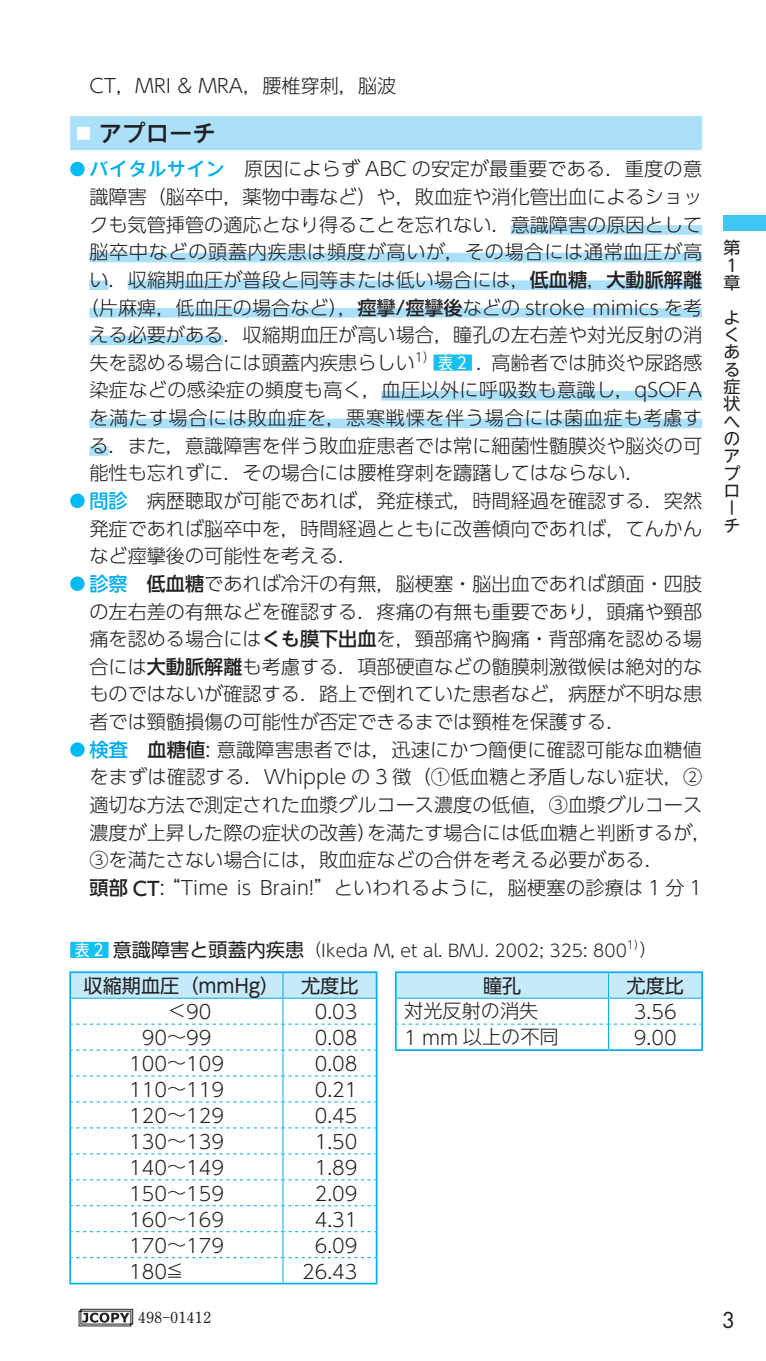
<style>
.page{position:relative;width:766px;height:1361px;background:#fff}
.page>*{position:absolute;margin:0;border:0;box-sizing:border-box;transform-origin:0 0}
.t1{font:23.4px "Ntoday Std Medium KS";color:#231f20}
.t2{font:21.3px "Futura Std";color:#231f20}
.t3{font:300 19.2px "UD Shin Go Pr 6";color:#231f20}
.t4{font:300 19.2px "UD Shin Go Pr 6";letter-spacing:.035em;color:#231f20}
.t5{font:300 19.2px "UD Shin Go Pr 6";letter-spacing:.02em;color:#231f20}
.t6{font:19.2px "UD Shin Go Pr 6";color:#231f20}
.t7{font:300 17.1px "UD Shin Go Pr 6";color:#231f20}
.t8{font:17.1px/17.4px "Ntoday Std Regular KS";color:#231f20;text-align:justify}
.t9{font:17.1px/17.4px "UD Shin Go Pr 6";color:#231f20}
.t10{font:15.9px "UD Shin Go C Oniz Pr 6";color:#fff}
.t11{font:700 15.3px "Futo Min A101 Pr 6";color:#231f20}
.s1{font-family:"Ryumin Pr 6";font-size:15px;color:#fff}
.s2{font-family:"Ntoday Std Medium KS";font-weight:400;color:#00aeef}
.s3{font-weight:500}
.s4{font-family:"UD Shin Go C Oniz Pr 6";font-weight:400;font-size:15.9px;color:#fff}
.s5{font-weight:500;color:#00aeef}
.s6{font-family:"Ntoday Std Medium KS";font-weight:400}
.s7{font-weight:400;font-size:19.2px}
.s8{font-family:"Ntoday Std Light KS";font-weight:400}
</style>
<div class="page">
<div style="left:70px;top:116px;width:632px;height:34px;background:#aae0f9"></div>
<div style="left:510px;top:225px;width:192px;height:10px;background:#aae0f9"></div>
<div style="left:89px;top:253px;width:613px;height:9px;background:#aae0f9"></div>
<div style="left:89px;top:280px;width:19px;height:10px;background:#aae0f9"></div>
<div style="left:128px;top:280px;width:574px;height:10px;background:#aae0f9"></div>
<div style="left:89px;top:308px;width:613px;height:10px;background:#aae0f9"></div>
<div style="left:89px;top:336px;width:134px;height:9px;background:#aae0f9"></div>
<div style="left:381px;top:391px;width:321px;height:9px;background:#aae0f9"></div>
<div style="left:89px;top:419px;width:613px;height:9px;background:#aae0f9"></div>
<div style="left:89px;top:446px;width:19px;height:10px;background:#aae0f9"></div>
<div style="left:433px;top:354px;width:39px;height:17px;background:#15c0f2"></div>
<div style="left:70px;top:162px;width:15px;height:14px;background:#00baf1;border-radius:50%"></div>
<div style="left:70px;top:493px;width:15px;height:15px;background:#00baf1;border-radius:50%"></div>
<div style="left:70px;top:576px;width:15px;height:15px;background:#00baf1;border-radius:50%"></div>
<div style="left:70px;top:742px;width:15px;height:15px;background:#00baf1;border-radius:50%"></div>
<div style="left:723px;top:215px;width:42px;height:16px;background:#40c7f4"></div>
<svg style="left:78px;top:1308px;width:55px;height:18px"></svg>
<hr style="left:69px;top:998px;width:2px;height:26px;background:#00aeef">
<hr style="left:69px;top:1024px;width:2px;height:26px;background:#00aeef">
<hr style="left:69px;top:1050px;width:2px;height:26px;background:#00aeef">
<hr style="left:69px;top:1076px;width:2px;height:26px;background:#00aeef">
<hr style="left:69px;top:1102px;width:2px;height:26px;background:#00aeef">
<hr style="left:69px;top:1128px;width:2px;height:26px;background:#00aeef">
<hr style="left:69px;top:1154px;width:2px;height:25px;background:#00aeef">
<hr style="left:69px;top:1179px;width:2px;height:26px;background:#00aeef">
<hr style="left:69px;top:1205px;width:2px;height:26px;background:#00aeef">
<hr style="left:69px;top:1231px;width:2px;height:26px;background:#00aeef">
<hr style="left:69px;top:1257px;width:2px;height:25px;background:#00aeef">
<hr style="left:69px;top:1282px;width:214px;height:2px;background:#00aeef">
<hr style="left:283px;top:1282px;width:94px;height:2px;background:#00aeef">
<hr style="left:69px;top:971px;width:214px;height:2px;background:#00aeef">
<hr style="left:283px;top:971px;width:94px;height:2px;background:#00aeef">
<hr style="left:69px;top:973px;width:2px;height:25px;background:#00aeef">
<hr style="left:395px;top:971px;width:213px;height:2px;background:#00aeef">
<hr style="left:608px;top:971px;width:94px;height:2px;background:#00aeef">
<svg style="left:70px;top:972px;width:632px;height:310px"></svg>
<div style="left:70px;top:942px;width:38px;height:16px;background:#15c0f2"></div>
<p class="t3" style="left:89px;top:71px;width:308px">CT，MRI &amp; MRA，腰椎穿刺，脳波</p>
<p class="t1" style="left:76px;top:116px;width:141px"><span class="s1">■</span> アプローチ</p>
<p class="t3" style="left:89px;top:153px;width:614px"><span class="s2">バイタルサイン</span>　原因によらず ABC の安定が最重要である．重度の意</p>
<p class="t3" style="left:89px;top:181px;width:614px">識障害（脳卒中，薬物中毒など）や，敗血症や消化管出血によるショッ</p>
<p class="t3" style="left:89px;top:209px;width:614px">クも気管挿管の適応となり得ることを忘れない．意識障害の原因として</p>
<p class="t4" style="left:89px;top:236px;width:614px">脳卒中などの頭蓋内疾患は頻度が高いが，その場合には通常血圧が高</p>
<p class="t3" style="left:89px;top:264px;width:614px">い．収縮期血圧が普段と同等または低い場合には，<span class="s3">低血糖</span>，<span class="s3">大動脈解離</span></p>
<p class="t3" style="left:80px;top:292px;width:623px">（片麻痺，低血圧の場合など），<span class="s3">痙攣/痙攣後</span>などの stroke mimics を考</p>
<p class="t3" style="left:89px;top:319px;width:614px">える必要がある．収縮期血圧が高い場合，瞳孔の左右差や対光反射の消</p>
<p class="t3" style="left:89px;top:347px;width:614px">失を認める場合には頭蓋内疾患らしい<sup>1）</sup><span class="s4">表 2</span> ．高齢者では肺炎や尿路感</p>
<p class="t5" style="left:89px;top:375px;width:614px">染症などの感染症の頻度も高く，血圧以外に呼吸数も意識し，qSOFA</p>
<p class="t4" style="left:89px;top:402px;width:614px">を満たす場合には敗血症を，悪寒戦慄を伴う場合には菌血症も考慮す</p>
<p class="t3" style="left:89px;top:430px;width:614px">る．また，意識障害を伴う敗血症患者では常に細菌性髄膜炎や脳炎の可</p>
<p class="t3" style="left:89px;top:457px;width:556px">能性も忘れずに．その場合には腰椎穿刺を躊躇してはならない．</p>
<p class="t3" style="left:89px;top:485px;width:614px"><span class="s5">問診</span>　病歴聴取が可能であれば，発症様式，時間経過を確認する．突然</p>
<p class="t3" style="left:89px;top:513px;width:614px">発症であれば脳卒中を，時間経過とともに改善傾向であれば，てんかん</p>
<p class="t3" style="left:89px;top:540px;width:269px">など痙攣後の可能性を考える．</p>
<p class="t3" style="left:89px;top:568px;width:614px"><span class="s5">診察</span> <span class="s3">低血糖</span>であれば冷汗の有無，脳梗塞・脳出血であれば顔面・四肢</p>
<p class="t3" style="left:89px;top:596px;width:614px">の左右差の有無などを確認する．疼痛の有無も重要であり，頭痛や頸部</p>
<p class="t3" style="left:89px;top:623px;width:614px">痛を認める場合には<span class="s6">くも</span><span class="s3">膜下出血</span>を，頸部痛や胸痛・背部痛を認める場</p>
<p class="t3" style="left:89px;top:651px;width:614px">合には<span class="s3">大動脈解離</span>も考慮する．項部硬直などの髄膜刺激徴候は絶対的な</p>
<p class="t3" style="left:89px;top:678px;width:614px">ものではないが確認する．路上で倒れていた患者など，病歴が不明な患</p>
<p class="t3" style="left:89px;top:706px;width:537px">者では頸髄損傷の可能性が否定できるまでは頸椎を保護する．</p>
<p class="t3" style="left:89px;top:734px;width:614px"><span class="s5">検査</span> <span class="s3">血糖値</span>：意識障害患者では，迅速にかつ簡便に確認可能な血糖値</p>
<p class="t3" style="left:89px;top:761px;width:614px">をまずは確認する．Whipple の 3 徴（①低血糖と矛盾しない症状，②</p>
<p class="t3" style="left:89px;top:789px;width:614px">適切な方法で測定された血漿グルコース濃度の低値，③血漿グルコース</p>
<p class="t3" style="left:89px;top:817px;width:623px">濃度が上昇した際の症状の改善）を満たす場合には低血糖と判断するが，</p>
<p class="t3" style="left:89px;top:844px;width:576px">③を満たさない場合には，敗血症などの合併を考える必要がある．</p>
<p class="t3" style="left:89px;top:872px;width:614px"><span class="s3">頭部 CT</span>：“Time is Brain!”といわれるように，脳梗塞の診療は 1 分 1</p>
<p class="t7" style="left:113px;top:936px;width:545px"><span class="s7">意識障害と頭蓋内疾患</span>（Ikeda M, et al. BMJ. 2002; 325： 800<sup>1）</sup>）</p>
<p class="t6" style="left:84px;top:969px;width:276px">収縮期血圧（mmHg） 尤度比</p>
<p class="t6" style="left:483px;top:969px;width:40px">瞳孔</p>
<p class="t6" style="left:626px;top:969px;width:59px">尤度比</p>
<p class="t3" style="left:167px;top:996px;width:46px">＜90</p>
<p class="t3" style="left:314px;top:996px;width:44px">0.03</p>
<p class="t3" style="left:404px;top:995px;width:135px">対光反射<span class="s8">の</span>消失</p>
<p class="t3" style="left:633px;top:996px;width:44px">3.56</p>
<p class="t3" style="left:142px;top:1022px;width:71px">90～99</p>
<p class="t3" style="left:314px;top:1022px;width:44px">0.08</p>
<p class="t3" style="left:404px;top:1021px;width:156px">1 mm 以上<span class="s8">の</span>不同</p>
<p class="t3" style="left:633px;top:1022px;width:44px">9.00</p>
<p class="t3" style="left:129px;top:1048px;width:96px">100～109</p>
<p class="t3" style="left:314px;top:1048px;width:44px">0.08</p>
<p class="t3" style="left:129px;top:1074px;width:96px">110～119</p>
<p class="t3" style="left:314px;top:1074px;width:44px">0.21</p>
<p class="t3" style="left:129px;top:1100px;width:96px">120～129</p>
<p class="t3" style="left:314px;top:1100px;width:44px">0.45</p>
<p class="t3" style="left:129px;top:1126px;width:96px">130～139</p>
<p class="t3" style="left:314px;top:1126px;width:44px">1.50</p>
<p class="t3" style="left:129px;top:1152px;width:96px">140～149</p>
<p class="t3" style="left:314px;top:1152px;width:44px">1.89</p>
<p class="t3" style="left:129px;top:1178px;width:96px">150～159</p>
<p class="t3" style="left:314px;top:1178px;width:44px">2.09</p>
<p class="t3" style="left:129px;top:1203px;width:96px">160～169</p>
<p class="t3" style="left:314px;top:1203px;width:44px">4.31</p>
<p class="t3" style="left:129px;top:1229px;width:96px">170～179</p>
<p class="t3" style="left:314px;top:1229px;width:44px">6.09</p>
<p class="t3" style="left:129px;top:1255px;width:54px">180︽</p>
<p class="t3" style="left:302px;top:1255px;width:57px">26.43</p>
<p class="t10" style="left:75px;top:937px;width:30px">表2</p>
<p class="t11" style="left:138px;top:1305px;width:75px">498-01412</p>
<p class="t9" style="left:723px;top:238px;width:18px">第<br>1章</p>
<p class="t8" style="left:723px;top:307px;width:17px">よくある</p>
<p class="t9" style="left:723px;top:377px;width:18px">症状</p>
<p class="t8" style="left:723px;top:411px;width:18px;text-align:left">へのアプローチ</p>
<p class="t2" style="left:722px;top:1306px;width:15px">3</p>
</div>
